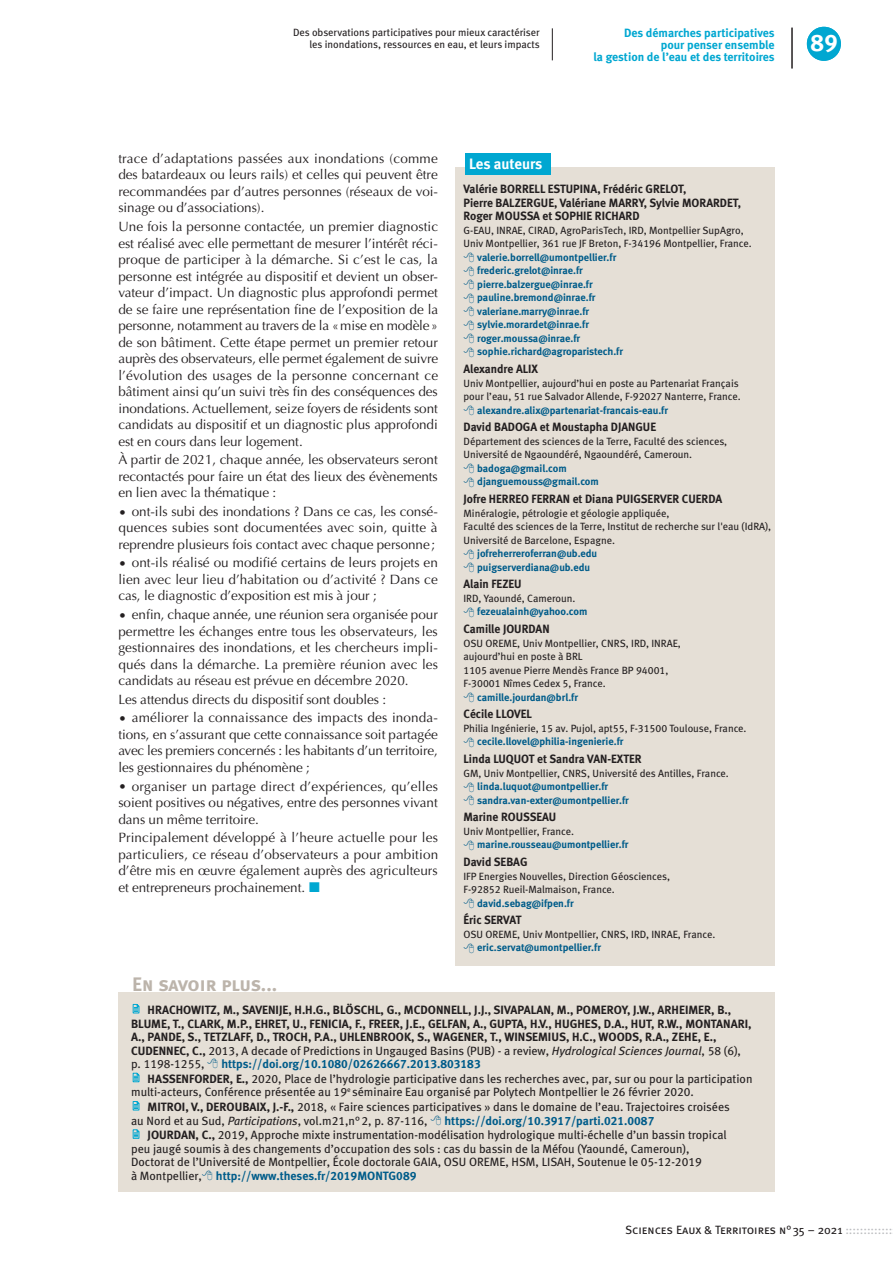
<style>
.page{position:relative;width:893px;height:1263px;background:#fff}
.page>*{position:absolute;margin:0;border:0;box-sizing:border-box;transform-origin:0 0}
.t1{font:24px "Meta Bold Caps Expert";color:#fff}
.t2{font:19.5px "Meta Bold LF Caps";letter-spacing:-.015em;color:#bcb4ab}
.contact-picto{font:15px "Meta Bold LF";letter-spacing:-.005em;color:#fff}
.t3{font:13.5px/16.5px "Optima";letter-spacing:-.005em;color:#231f20;text-align:justify}
.Hors_texte{font:12px/13.5px "Meta Book LF";color:#231f20}
.Hors_texte-2{font:12px/13.5px "Meta Bold LF";color:#231f20}
.contacts{font:12px/13.5px "Meta Bold LF";color:#231f20}
.Hors_texte-3{font:12px "Meta Bold LF";color:#005c8a}
.t4{font:700 12px/12px "Meta";color:#00a7d1;text-align:right}
.t5{font:12px "Meta Book Caps";letter-spacing:-.005em;color:#231f20}
.contacts-2{font:10.5px/13.5px "Meta Book LF";color:#231f20}
.contacts-3{font:10.5px/13.5px "Meta Bold LF";color:#005c8a}
.roulette_article{font:10.5px/12px "Meta Book LF";color:#231f20;text-align:right}
.s1{font-family:"Meta Book LF"}
.s2{font-family:"Meta Book LF";font-style:italic}
.s3{font-family:"Meta Bold LF"}
.s4{font-style:italic}
.s5{font-family:"Meta Bold LF";color:#005c8a}
.s6{color:#bcbdc0}
</style>
<div class="page">
<hr style="left:552px;top:28px;width:1px;height:32px;background:#231f20">
<div style="left:118px;top:992px;width:657px;height:200px;background:#e5dfd6"></div>
<svg style="left:133px;top:1004px;width:7px;height:9px"></svg>
<svg style="left:133px;top:1072px;width:7px;height:10px"></svg>
<svg style="left:133px;top:1101px;width:7px;height:9px"></svg>
<svg style="left:133px;top:1129px;width:7px;height:10px"></svg>
<div style="left:455px;top:167px;width:320px;height:799px;background:#e5dfd6"></div>
<div style="left:465px;top:153px;width:86px;height:22px;background:#00a7d1"></div>
<div style="left:807px;top:27px;width:34px;height:34px;background:#00a7d1;border-radius:50%"></div>
<hr style="left:792px;top:28px;width:1px;height:40px;background:#231f20">
<p class="roulette_article" style="left:293px;top:26px;width:248px">Des observations participatives pour mieux caractériser les inondations, ressources en eau, et leurs impacts</p>
<p class="t4" style="left:594px;top:27px;width:183px">Des démarches participatives<br>pour penser ensemble<br>la gestion de l’eau et des territoires</p>
<p class="t3" style="left:118px;top:150px;width:321px">trace d’adaptations passées aux inondations (comme des batardeaux ou leurs rails) et celles qui peuvent être recommandées par d’autres personnes (réseaux de voi&shy;sinage ou d’associations).</p>
<p class="t3" style="left:118px;top:218px;width:321px">Une fois la personne contactée, un premier diagnostic est réalisé avec elle permettant de mesurer l’intérêt réci&shy;proque de participer à la démarche. Si c’est le cas, la personne est intégrée au dispositif et devient un obser&shy;vateur d’impact. Un diagnostic plus approfondi permet de se faire une représentation fine de l’exposition de la personne, notamment au travers de la «mise en modèle» de son bâtiment. Cette étape permet un premier retour auprès des observateurs, elle permet également de suivre l’évolution des usages de la personne concernant ce bâtiment ainsi qu’un suivi très fin des conséquences des inondations. Actuellement, seize foyers de résidents sont candidats au dispositif et un diagnostic plus approfondi est en cours dans leur logement.</p>
<p class="t3" style="left:118px;top:452px;width:321px">À partir de 2021, chaque année, les observateurs seront recontactés pour faire un état des lieux des évènements en lien avec la thématique :</p>
<p class="t3" style="left:118px;top:503px;width:321px">• ont-ils subi des inondations ? Dans ce cas, les consé&shy;quences subies sont documentées avec soin, quitte à reprendre plusieurs fois contact avec chaque personne ;</p>
<p class="t3" style="left:118px;top:555px;width:321px">• ont-ils réalisé ou modifié certains de leurs projets en lien avec leur lieu d’habitation ou d’activité ? Dans ce cas, le diagnostic d’exposition est mis à jour ;</p>
<p class="t3" style="left:118px;top:606px;width:321px">• enfin, chaque année, une réunion sera organisée pour permettre les échanges entre tous les observateurs, les gestionnaires des inondations, et les chercheurs impli&shy;qués dans la démarche. La première réunion avec les candidats au réseau est prévue en décembre 2020.</p>
<p class="t3" style="left:118px;top:691px;width:269px">Les attendus directs du dispositif sont doubles :</p>
<p class="t3" style="left:118px;top:710px;width:321px">• améliorer la connaissance des impacts des inonda&shy;tions, en s’assurant que cette connaissance soit partagée avec les premiers concernés : les habitants d’un territoire, les gestionnaires du phénomène ;</p>
<p class="t3" style="left:118px;top:778px;width:321px">• organiser un partage direct d’expériences, qu’elles soient positives ou négatives, entre des personnes vivant dans un même territoire.</p>
<p class="t3" style="left:118px;top:829px;width:321px">Principalement développé à l’heure actuelle pour les particuliers, ce réseau d’observateurs a pour ambition d’être mis en œuvre également auprès des agriculteurs et entrepreneurs prochainement.</p>
<p class="t2" style="left:132px;top:972px;width:146px">En savoir plus...</p>
<p class="contact-picto" style="left:469px;top:155px;width:75px">Les auteurs</p>
<p class="contacts" style="left:463px;top:182px;width:279px">Valérie BORRELL ESTUPINA, Frédéric GRELOT,<br>Pierre BALZERGUE, Valériane MARRY, Sylvie MORARDET,<br>Roger MOUSSA et SOPHIE RICHARD</p>
<p class="contacts-2" style="left:463px;top:223px;width:290px">G-EAU, INRAE, CIRAD, AgroParisTech, IRD, Montpellier SupAgro,<br>Univ Montpellier, 361 rue JF Breton, F-34196 Montpellier, France.</p>
<p class="contacts-3" style="left:477px;top:250px;width:147px">valerie.borrell@umontpellier.fr frederic.grelot@inrae.fr pierre.balzergue@inrae.fr pauline.bremond@inrae.fr valeriane.marry@inrae.fr sylvie.morardet@inrae.fr roger.moussa@inrae.fr sophie.richard@agroparistech.fr</p>
<p class="contacts" style="left:463px;top:362px;width:76px">Alexandre ALIX</p>
<p class="contacts-2" style="left:463px;top:376px;width:279px">Univ Montpellier, aujourd’hui en poste au Partenariat Français pour l’eau, 51 rue Salvador Allende, F-92027 Nanterre, France.</p>
<p class="contacts-3" style="left:477px;top:403px;width:192px">alexandre.alix@partenariat-francais-eau.fr</p>
<p class="contacts" style="left:463px;top:420px;width:194px">David BADOGA et Moustapha DJANGUE</p>
<p class="contacts-2" style="left:463px;top:434px;width:265px">Département des sciences de la Terre, Faculté des sciences,<br>Université de Ngaoundéré, Ngaoundéré, Cameroun.</p>
<p class="contacts-3" style="left:477px;top:461px;width:123px">badoga@gmail.com djanguemouss@gmail.com</p>
<p class="contacts" style="left:463px;top:492px;width:260px">Jofre HERREO FERRAN et Diana PUIGSERVER CUERDA</p>
<p class="contacts-2" style="left:463px;top:506px;width:309px">Minéralogie, pétrologie et géologie appliquée,<br>Faculté des sciences de la Terre, Institut de recherche sur l'eau (IdRA),<br>Université de Barcelone, Espagne.</p>
<p class="contacts-3" style="left:477px;top:547px;width:121px">jofreherreroferran@ub.edu puigserverdiana@ub.edu</p>
<p class="contacts" style="left:463px;top:577px;width:60px">Alain FEZEU</p>
<p class="contacts-2" style="left:463px;top:591px;width:113px">IRD, Yaoundé, Cameroun.</p>
<p class="contacts-3" style="left:477px;top:605px;width:112px">fezeualainh@yahoo.com</p>
<p class="contacts" style="left:463px;top:622px;width:88px">Camille JOURDAN</p>
<p class="contacts-2" style="left:463px;top:636px;width:219px">OSU OREME, Univ Montpellier, CNRS, IRD, INRAE, aujourd’hui en poste à BRL<br>1105 avenue Pierre Mendès France BP 94001, F-30001 Nîmes Cedex 5, France.</p>
<p class="contacts-3" style="left:477px;top:690px;width:102px">camille.jourdan@brl.fr</p>
<p class="contacts" style="left:463px;top:707px;width:70px">Cécile LLOVEL</p>
<p class="contacts-2" style="left:463px;top:721px;width:285px">Philia Ingénierie, 15 av. Pujol, apt55, F-31500 Toulouse, France.</p>
<p class="contacts-3" style="left:477px;top:735px;width:148px">cecile.llovel@philia-ingenierie.fr</p>
<p class="contacts" style="left:463px;top:752px;width:180px">Linda LUQUOT et Sandra VAN-EXTER</p>
<p class="contacts-2" style="left:463px;top:766px;width:267px">GM, Univ Montpellier, CNRS, Université des Antilles, France.</p>
<p class="contacts-3" style="left:477px;top:780px;width:153px">linda.luquot@umontpellier.fr sandra.van-exter@umontpellier.fr</p>
<p class="contacts" style="left:463px;top:810px;width:94px">Marine ROUSSEAU</p>
<p class="contacts-2" style="left:463px;top:824px;width:112px">Univ Montpellier, France.</p>
<p class="contacts-3" style="left:477px;top:838px;width:153px">marine.rousseau@umontpellier.fr</p>
<p class="contacts" style="left:463px;top:855px;width:66px">David SEBAG</p>
<p class="contacts-2" style="left:463px;top:869px;width:208px">IFP Energies Nouvelles, Direction Géosciences,<br>F-92852 Rueil-Malmaison, France.</p>
<p class="contacts-3" style="left:477px;top:896px;width:98px">david.sebag@ifpen.fr</p>
<p class="contacts" style="left:463px;top:913px;width:60px">Éric SERVAT</p>
<p class="contacts-2" style="left:463px;top:927px;width:253px">OSU OREME, Univ Montpellier, CNRS, IRD, INRAE, France.</p>
<p class="contacts-3" style="left:477px;top:941px;width:125px">eric.servat@umontpellier.fr</p>
<p class="Hors_texte-2" style="left:131px;top:1003px;width:622px;text-indent:16px">HRACHOWITZ, M., SAVENIJE, H.H.G., BLÖSCHL, G., MCDONNELL, J.J., SIVAPALAN, M., POMEROY, J.W., ARHEIMER, B., BLUME, T., CLARK, M.P., EHRET, U., FENICIA, F., FREER, J.E., GELFAN, A., GUPTA, H.V., HUGHES, D.A., HUT, R.W., MONTANARI, A., PANDE, S., TETZLAFF, D., TROCH, P.A., UHLENBROOK, S., WAGENER, T., WINSEMIUS, H.C., WOODS, R.A., ZEHE, E., CUDENNEC, C., <span class="s1">2013, A decade of Predictions in Ungauged Basins (PUB) - a review,</span> <span class="s2">Hydrological Sciences Journal</span><span class="s1">, 58 (6), p. 1198-1255,</span></p>
<p class="Hors_texte-3" style="left:221px;top:1057px;width:261px">https://doi.org/10.1080/02626667.2013.803183</p>
<p class="Hors_texte" style="left:131px;top:1072px;width:623px;text-indent:16px"><span class="s3">HASSENFORDER, E.,</span> 2020, Place de l’hydrologie participative dans les recherches avec, par, sur ou pour la participation multi-acteurs, Conférence présentée au 19<sup>e</sup> séminaire Eau organisé par Polytech Montpellier le 26 février 2020.</p>
<p class="Hors_texte" style="left:131px;top:1100px;width:600px;text-indent:16px"><span class="s3">MITROI, V., DEROUBAIX, J.-F.,</span> 2018, « Faire sciences participatives » dans le domaine de l’eau. Trajectoires croisées au Nord et au Sud, <span class="s4">Participations</span>, vol.m21,n°2, p. 87-116,</p>
<p class="Hors_texte-3" style="left:444px;top:1113px;width:211px">https://doi.org/10.3917/parti.021.0087</p>
<p class="Hors_texte" style="left:131px;top:1128px;width:597px;text-indent:16px"><span class="s3">JOURDAN, C.,</span> 2019, Approche mixte instrumentation-modélisation hydrologique multi-échelle d’un bassin tropical peu jaugé soumis à des changements d’occupation des sols : cas du bassin de la Méfou (Yaoundé, Cameroun), Doctorat de l’Université de Montpellier, École doctorale GAIA, OSU OREME, HSM, LISAH, Soutenue le 05-12-2019<br>à Montpellier, <span class="s5">http://www.theses.fr/2019MONTG089</span></p>
<h1 class="t1" style="left:810px;top:28px;width:29px">89</h1>
<p class="t5" style="left:625px;top:1223px;width:269px">Sciences Eaux &amp; Territoires n°35 – 2021 <span class="s6">:::::::::::::</span></p>
</div>
